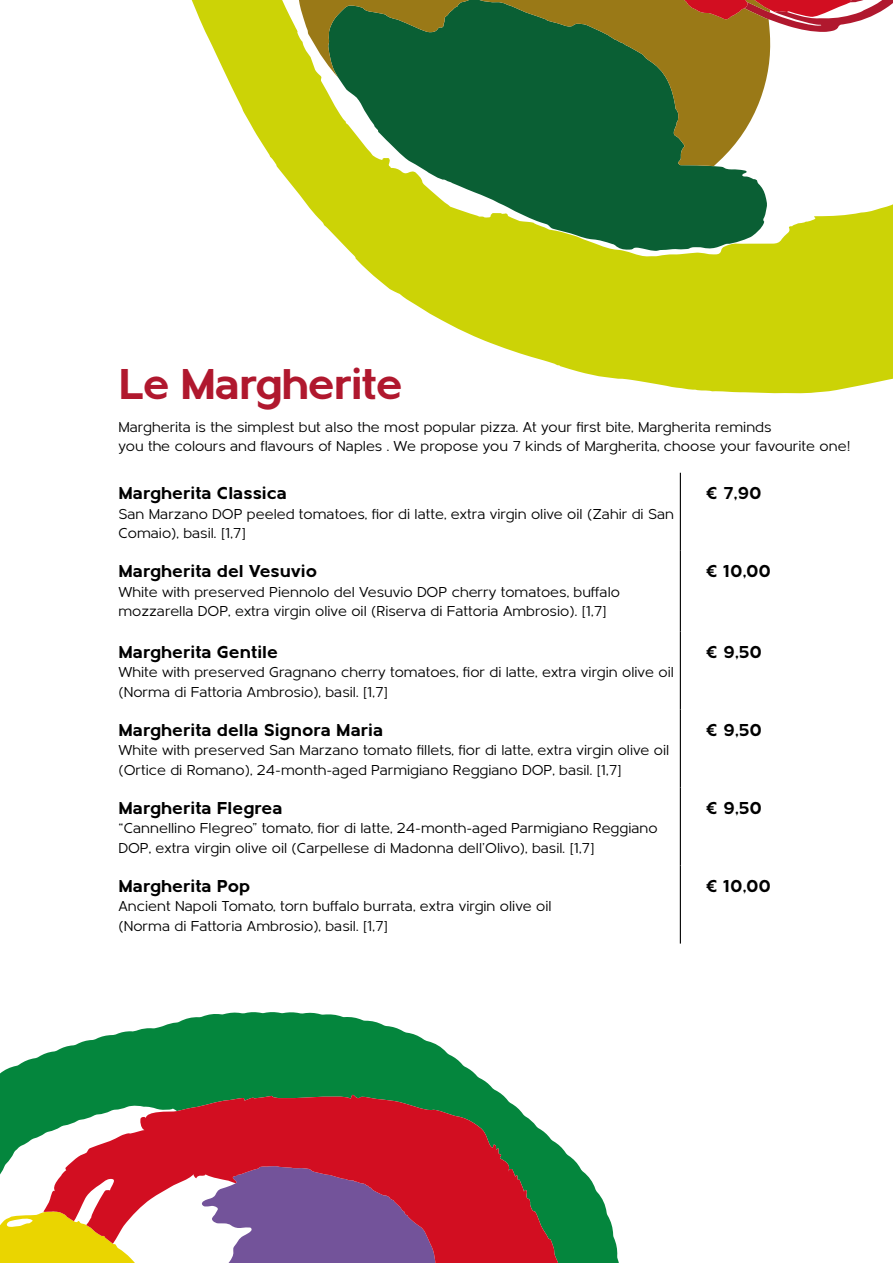
<style>
.page{position:relative;width:893px;height:1263px;background:#fff}
.page>*{position:absolute;margin:0;border:0;box-sizing:border-box;transform-origin:0 0}
.t1{font:700 45px "Metrisch";letter-spacing:-.03em;color:#b0182e}
.t2{font:700 18px "Metrisch";color:#000}
.t3{font:15px/19.5px "Metrisch";color:#000}
</style>
<div class="page">
<svg style="left:0;top:1012px;width:619px;height:251px;fill:#04863d"></svg>
<svg style="left:43px;top:1089px;width:547px;height:174px"></svg>
<svg style="left:191px;top:0;width:702px;height:394px"></svg>
<hr style="left:680px;top:473px;width:1px;height:78px;background:#000">
<hr style="left:680px;top:551px;width:1px;height:80px;background:#000">
<hr style="left:680px;top:631px;width:1px;height:78px;background:#000">
<hr style="left:680px;top:709px;width:1px;height:78px;background:#000">
<hr style="left:680px;top:787px;width:1px;height:78px;background:#000">
<hr style="left:680px;top:865px;width:1px;height:78px;background:#000">
<h1 class="t1" style="left:118px;top:359px;width:286px">Le Margherite</h1>
<p class="t3" style="left:118px;top:417px;width:734px">Margherita is the simplest but also the most popular pizza. At your first bite, Margherita reminds<br>you the colours and flavours of Naples . We propose you 7 kinds of Margherita, choose your favourite one!</p>
<p class="t2" style="left:118px;top:483px;width:170px">Margherita Classica</p>
<p class="t3" style="left:118px;top:504px;width:557px">San Marzano DOP peeled tomatoes, fior di latte, extra virgin olive oil (Zahir di San<br>Comaio), basil. [1,7]</p>
<p class="t2" style="left:118px;top:561px;width:200px">Margherita del Vesuvio</p>
<p class="t3" style="left:118px;top:582px;width:503px">White with preserved Piennolo del Vesuvio DOP cherry tomatoes, buffalo mozzarella DOP, extra virgin olive oil (Riserva di Fattoria Ambrosio). [1,7]</p>
<p class="t2" style="left:118px;top:641px;width:161px">Margherita Gentile</p>
<p class="t3" style="left:118px;top:663px;width:557px">White with preserved Gragnano cherry tomatoes, fior di latte, extra virgin olive oil (Norma di Fattoria Ambrosio), basil. [1,7]</p>
<p class="t2" style="left:118px;top:719px;width:266px">Margherita della Signora Maria</p>
<p class="t3" style="left:118px;top:741px;width:552px">White with preserved San Marzano tomato fillets, fior di latte, extra virgin olive oil (Ortice di Romano), 24-month-aged Parmigiano Reggiano DOP, basil. [1,7]</p>
<p class="t2" style="left:118px;top:797px;width:166px">Margherita Flegrea</p>
<p class="t3" style="left:118px;top:819px;width:541px">“Cannellino Flegreo” tomato, fior di latte, 24-month-aged Parmigiano Reggiano<br>DOP, extra virgin olive oil (Carpellese di Madonna dell’Olivo), basil. [1,7]</p>
<p class="t2" style="left:118px;top:875px;width:133px">Margherita Pop</p>
<p class="t3" style="left:118px;top:897px;width:435px">Ancient Napoli Tomato, torn buffalo burrata, extra virgin olive oil (Norma di Fattoria Ambrosio), basil. [1,7]</p>
<p class="t2" style="left:706px;top:483px;width:58px">€ 7,90</p>
<p class="t2" style="left:706px;top:561px;width:67px">€ 10,00</p>
<p class="t2" style="left:706px;top:641px;width:58px">€ 9,50</p>
<p class="t2" style="left:706px;top:719px;width:58px">€ 9,50</p>
<p class="t2" style="left:706px;top:797px;width:58px">€ 9,50</p>
<p class="t2" style="left:706px;top:875px;width:67px">€ 10,00</p>
</div>
